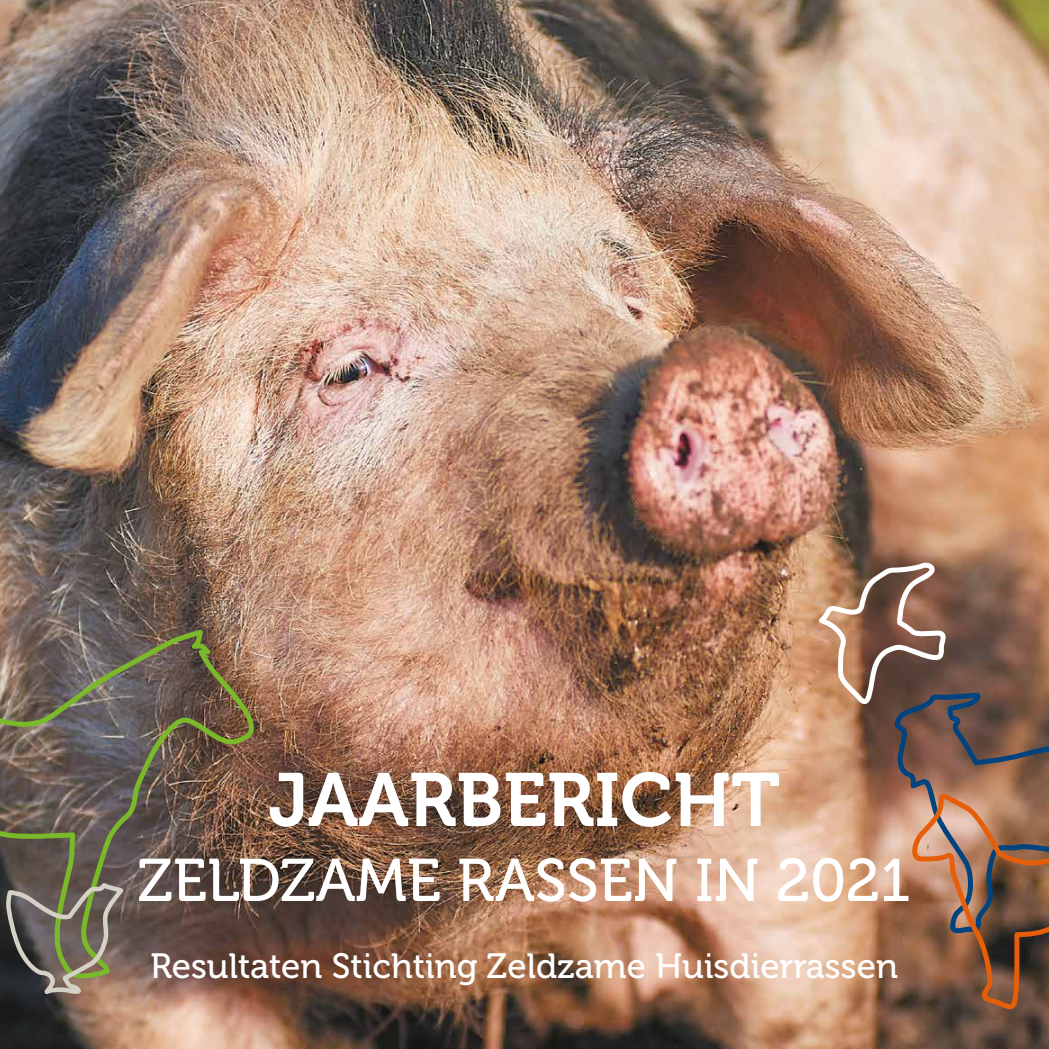
<style>
.page{position:relative;width:1049px;height:1049px;background:#fff}
.page>*{position:absolute;margin:0;border:0;box-sizing:border-box;transform-origin:0 0}
.t1{font:75px "Museo 700";color:#fff}
.t2{font:60px "Museo 500";color:#fff}
.t3{font:35px "Museo 500";color:#fff}
</style>
<div class="page">
<img style="left:0;top:0;width:1049px;height:1049px">
<img style="left:0;top:631px;width:257px;height:351px">
<svg style="left:4px;top:877px;width:122px;height:122px;background:#716a5b"></svg>
<svg style="left:816px;top:557px;width:233px;height:453px;background:#97705a"></svg>
<h1 class="t1" style="left:268px;top:758px;width:513px">JAARBERICHT</h1>
<h2 class="t2" style="left:138px;top:847px;width:774px">ZELDZAME RASSEN IN 2021</h2>
<p class="t3" style="left:150px;top:947px;width:749px">Resultaten Stichting Zeldzame Huisdierrassen</p>
</div>
